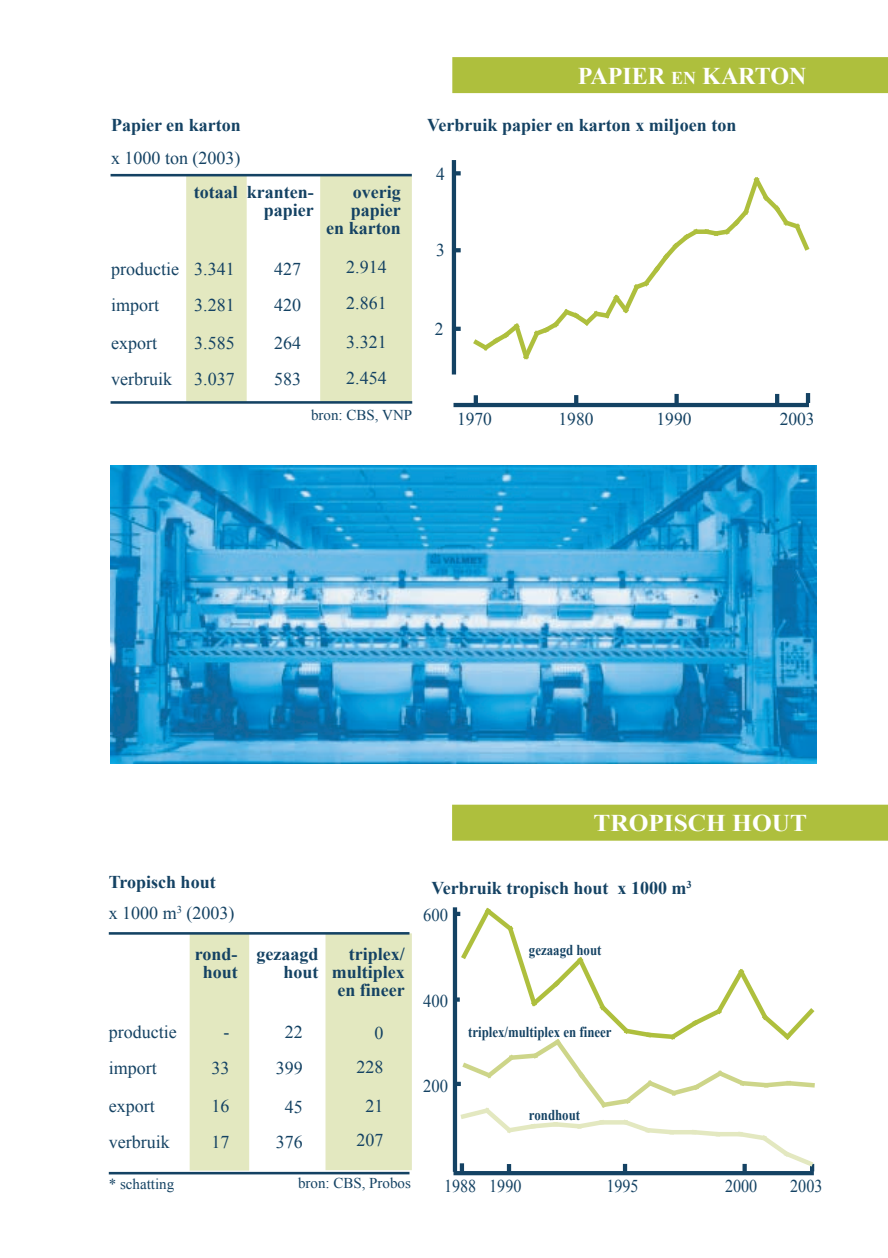
<style>
.page{position:relative;width:888px;height:1258px;background:#fff}
.page>*{position:absolute;margin:0;border:0;box-sizing:border-box;transform-origin:0 0}
.t1{font:700 24px "Times New Roman";color:#fff}
.t2{font:700 24px "Times New Roman";color:#fff;scale:1.06 1}
.t3{font:700 18px/18px "Times New Roman";color:#144263;text-align:right}
.t4{font:18px/36px "Times New Roman";color:#144263}
.t5{font:18px "Times New Roman";color:#144263;scale:.9 1}
.t6{font:18px "Times New Roman";color:#144263;scale:.92 1}
.t7{font:700 15px "Times New Roman";color:#144263;scale:.85 1}
.t8{font:15px "Times New Roman";color:#144263}
.s1{font-size:18px}
.s2{font-weight:400}
</style>
<div class="page">
<svg style="left:110px;top:173px;width:303px;height:231px"></svg>
<svg style="left:108px;top:932px;width:304px;height:243px"></svg>
<div style="left:452px;top:57px;width:436px;height:36px;background:#aebf3d"></div>
<div style="left:452px;top:805px;width:436px;height:36px;background:#aebf3d"></div>
<svg style="left:451px;top:160px;width:10px;height:215px"></svg>
<svg style="left:453px;top:393px;width:358px;height:15px"></svg>
<svg style="left:473px;top:177px;width:337px;height:183px"></svg>
<svg style="left:452px;top:907px;width:363px;height:269px"></svg>
<img style="left:111px;top:465px;width:705px;height:298px">
<p class="t3" style="left:111px;top:115px;width:131px">Papier en karton</p>
<p class="t4" style="left:111px;top:140px;width:131px">x 1000 ton (2003)</p>
<p class="t3" style="left:194px;top:182px;width:45px">totaal</p>
<p class="t3" style="left:247px;top:182px;width:68px">kranten&shy;papier</p>
<p class="t3" style="left:326px;top:182px;width:76px">overig papier<br>en karton</p>
<p class="t4" style="left:111px;top:250px;width:69px">productie import</p>
<p class="t4" style="left:111px;top:325px;width:62px">export verbruik</p>
<p class="t4" style="left:194px;top:250px;width:42px">3.341<br>3.281</p>
<p class="t4" style="left:194px;top:325px;width:42px">3.585<br>3.037</p>
<p class="t4" style="left:274px;top:250px;width:28px">427<br>420</p>
<p class="t4" style="left:274px;top:325px;width:28px">264<br>583</p>
<p class="t4" style="left:346px;top:249px;width:42px">2.914<br>2.861</p>
<p class="t4" style="left:346px;top:323px;width:42px">3.321<br>2.454</p>
<p class="t8" style="left:311px;top:405px;width:103px">bron: CBS, VNP</p>
<h1 class="t1" style="left:578px;top:59px;width:230px">PAPIER <span class="s1">EN</span> KARTON</h1>
<p class="t3" style="left:427px;top:115px;width:310px">Verbruik papier en karton x miljoen ton</p>
<p class="t4" style="left:436px;top:156px;width:10px">4</p>
<p class="t4" style="left:436px;top:232px;width:10px">3</p>
<p class="t4" style="left:435px;top:311px;width:10px">2</p>
<p class="t4" style="left:457px;top:400px;width:36px">1970</p>
<p class="t4" style="left:558px;top:400px;width:36px">1980</p>
<p class="t4" style="left:656px;top:400px;width:36px">1990</p>
<p class="t4" style="left:780px;top:400px;width:36px">2003</p>
<p class="t3" style="left:109px;top:865px;width:127px;line-height:31.5px;text-align:left">Tropisch hout<br><span class="s2">x 1000 m</span><sup>3</sup> <span class="s2">(2003)</span></p>
<p class="t4" style="left:109px;top:1013px;width:70px">productie import</p>
<p class="t4" style="left:109px;top:1088px;width:62px">export verbruik</p>
<p class="t8" style="left:109px;top:1174px;width:67px">* schatting</p>
<p class="t3" style="left:195px;top:944px;width:44px;text-align:center">rond&shy;hout</p>
<p class="t4" style="left:211px;top:1013px;width:19px;text-align:right">-<br>33</p>
<p class="t4" style="left:211px;top:1087px;width:19px">16<br>17</p>
<h1 class="t2" style="left:593px;top:807px;width:203px">TROPISCH HOUT</h1>
<p class="t3" style="left:257px;top:944px;width:63px">gezaagd hout</p>
<p class="t3" style="left:332px;top:944px;width:75px">triplex/ multiplex en fineer</p>
<p class="t4" style="left:276px;top:1013px;width:28px;text-align:center">22<br>399</p>
<p class="t4" style="left:276px;top:1089px;width:28px;line-height:35.1px;text-align:center">45<br>376</p>
<p class="t4" style="left:357px;top:1016px;width:28px;line-height:33.6px;text-align:right">0<br>228</p>
<p class="t4" style="left:357px;top:1088px;width:28px;line-height:34.2px;text-align:center">21<br>207</p>
<p class="t8" style="left:298px;top:1172px;width:114px">bron: CBS, Probos</p>
<p class="t3" style="left:431px;top:878px;width:262px">Verbruik tropisch hout x 1000 m<sup>3</sup></p>
<p class="t6" style="left:423px;top:903px;width:29px">600</p>
<p class="t6" style="left:423px;top:989px;width:29px">400</p>
<p class="t6" style="left:423px;top:1074px;width:29px">200</p>
<p class="t7" style="left:529px;top:939px;width:87px">gezaagd hout</p>
<p class="t7" style="left:468px;top:1021px;width:170px">triplex/multiplex en fineer</p>
<p class="t7" style="left:529px;top:1105px;width:62px">rondhout</p>
<p class="t5" style="left:444px;top:1174px;width:88px">1988 1990</p>
<p class="t5" style="left:606px;top:1174px;width:37px">1995</p>
<p class="t5" style="left:725px;top:1174px;width:37px">2000</p>
<p class="t5" style="left:790px;top:1173px;width:37px">2003</p>
</div>
